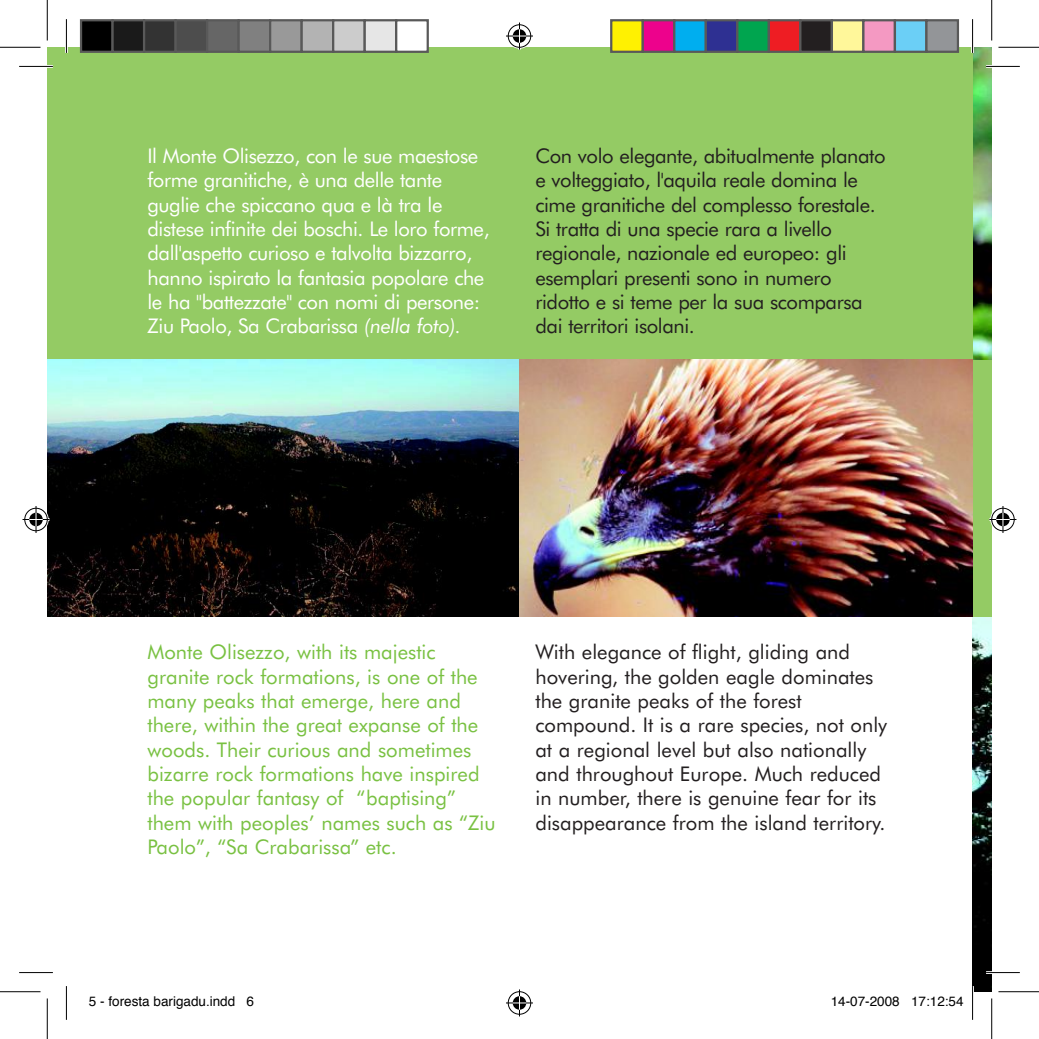
<style>
.page{position:relative;width:1039px;height:1039px;background:#fff}
.page>*{position:absolute;margin:0;border:0;box-sizing:border-box;transform-origin:0 0}
.Normale{font:20.25px/24.3px "Futura BT";color:#79c142}
.Normale-2{font:20.25px/24.3px "Futura BT";letter-spacing:-.02em;color:#fff}
.Normale-3{font:20.25px/24.3px "Futura BT";color:#231f20}
.Normale-4{font:20.25px/24.3px "Futura BT";letter-spacing:-.02em;color:#231f20}
.t1{font:13.5px "Helvetica";color:#000}
.s1{font-style:italic}
</style>
<div class="page">
<img style="left:972px;top:616px;width:19px;height:375px">
<img style="left:972px;top:47px;width:19px;height:313px">
<div style="left:972px;top:360px;width:19px;height:256px;background:#94cb64"></div>
<div style="left:47px;top:47px;width:925px;height:326px;background:#94cb64"></div>
<img style="left:47px;top:360px;width:472px;height:256px">
<img style="left:519px;top:360px;width:453px;height:256px">
<hr style="left:19px;top:65px;width:34px;height:3px;background:#fff">
<hr style="left:986px;top:65px;width:33px;height:3px;background:#fff">
<hr style="left:986px;top:971px;width:33px;height:2px;background:#fff">
<hr style="left:65px;top:19px;width:3px;height:34px;background:#fff">
<hr style="left:971px;top:19px;width:2px;height:34px;background:#fff">
<hr style="left:19px;top:66px;width:34px;height:1px;background:#000">
<hr style="left:986px;top:66px;width:33px;height:1px;background:#000">
<hr style="left:19px;top:972px;width:34px;height:1px;background:#000">
<hr style="left:986px;top:972px;width:33px;height:1px;background:#000">
<hr style="left:66px;top:19px;width:1px;height:34px;background:#000">
<hr style="left:66px;top:986px;width:1px;height:33px;background:#000">
<hr style="left:972px;top:19px;width:1px;height:34px;background:#000">
<hr style="left:972px;top:986px;width:1px;height:33px;background:#000">
<hr style="left:0;top:47px;width:40px;height:1px;background:#000">
<hr style="left:998px;top:47px;width:40px;height:1px;background:#000">
<hr style="left:0;top:991px;width:40px;height:1px;background:#000">
<hr style="left:998px;top:991px;width:40px;height:1px;background:#000">
<hr style="left:47px;top:0;width:1px;height:41px;background:#000">
<hr style="left:47px;top:998px;width:1px;height:40px;background:#000">
<hr style="left:991px;top:0;width:1px;height:41px;background:#000">
<hr style="left:991px;top:998px;width:1px;height:40px;background:#000">
<svg style="left:506px;top:23px;width:27px;height:27px"></svg>
<svg style="left:506px;top:989px;width:27px;height:27px"></svg>
<svg style="left:23px;top:506px;width:27px;height:27px"></svg>
<svg style="left:989px;top:506px;width:27px;height:27px"></svg>
<div style="left:81px;top:20px;width:32px;height:32px;background:#000"></div>
<div style="left:80px;top:19px;width:34px;height:34px;border:2px solid #595959"></div>
<div style="left:113px;top:20px;width:31px;height:32px;background:#1a1a1a"></div>
<div style="left:111px;top:19px;width:34px;height:34px;border:2px solid #595959"></div>
<div style="left:144px;top:20px;width:32px;height:32px;background:#333"></div>
<div style="left:143px;top:19px;width:34px;height:34px;border:2px solid #595959"></div>
<div style="left:176px;top:20px;width:31px;height:32px;background:#4d4d4d"></div>
<div style="left:174px;top:19px;width:34px;height:34px;border:2px solid #595959"></div>
<div style="left:207px;top:20px;width:32px;height:32px;background:#666"></div>
<div style="left:206px;top:19px;width:34px;height:34px;border:2px solid #595959"></div>
<div style="left:239px;top:20px;width:31px;height:32px;background:#808080"></div>
<div style="left:237px;top:19px;width:34px;height:34px;border:2px solid #595959"></div>
<div style="left:270px;top:20px;width:32px;height:32px;background:#999"></div>
<div style="left:269px;top:19px;width:34px;height:34px;border:2px solid #595959"></div>
<div style="left:302px;top:20px;width:31px;height:32px;background:#b3b3b3"></div>
<div style="left:300px;top:19px;width:34px;height:34px;border:2px solid #595959"></div>
<div style="left:333px;top:20px;width:32px;height:32px;background:#ccc"></div>
<div style="left:332px;top:19px;width:34px;height:34px;border:2px solid #595959"></div>
<div style="left:365px;top:20px;width:31px;height:32px;background:#e6e6e6"></div>
<div style="left:363px;top:19px;width:34px;height:34px;border:2px solid #595959"></div>
<div style="left:396px;top:20px;width:32px;height:32px;background:#fff"></div>
<div style="left:395px;top:19px;width:34px;height:34px;border:2px solid #595959"></div>
<div style="left:611px;top:20px;width:31px;height:32px;background:#fff101"></div>
<div style="left:610px;top:19px;width:34px;height:34px;border:2px solid #595959"></div>
<div style="left:642px;top:20px;width:32px;height:32px;background:#ed028c"></div>
<div style="left:641px;top:19px;width:34px;height:34px;border:2px solid #595959"></div>
<div style="left:674px;top:20px;width:31px;height:32px;background:#00aeef"></div>
<div style="left:673px;top:19px;width:34px;height:34px;border:2px solid #595959"></div>
<div style="left:705px;top:20px;width:32px;height:32px;background:#2e3092"></div>
<div style="left:704px;top:19px;width:34px;height:34px;border:2px solid #595959"></div>
<div style="left:737px;top:20px;width:31px;height:32px;background:#00a54f"></div>
<div style="left:736px;top:19px;width:34px;height:34px;border:2px solid #595959"></div>
<div style="left:768px;top:20px;width:32px;height:32px;background:#ee1d23"></div>
<div style="left:767px;top:19px;width:34px;height:34px;border:2px solid #595959"></div>
<div style="left:800px;top:20px;width:31px;height:32px;background:#231f20"></div>
<div style="left:799px;top:19px;width:34px;height:34px;border:2px solid #595959"></div>
<div style="left:831px;top:20px;width:32px;height:32px;background:#fff79a"></div>
<div style="left:830px;top:19px;width:34px;height:34px;border:2px solid #595959"></div>
<div style="left:863px;top:20px;width:31px;height:32px;background:#f499c2"></div>
<div style="left:862px;top:19px;width:34px;height:34px;border:2px solid #595959"></div>
<div style="left:894px;top:20px;width:32px;height:32px;background:#6bcff6"></div>
<div style="left:893px;top:19px;width:34px;height:34px;border:2px solid #595959"></div>
<div style="left:926px;top:20px;width:31px;height:32px;background:#939598"></div>
<div style="left:925px;top:19px;width:34px;height:34px;border:2px solid #595959"></div>
<p class="Normale-2" style="left:147px;top:143px;width:343px">Il Monte Olisezzo, con le sue maestose forme granitiche, è una delle tante guglie che spiccano qua e là tra le distese infinite dei boschi. Le loro forme, dall'aspetto curioso e talvolta bizzarro, hanno ispirato la fantasia popolare che le ha "battezzate" con nomi di persone:<br>Ziu Paolo, Sa Crabarissa <span class="s1">(nella foto).</span></p>
<p class="Normale-4" style="left:535px;top:143px;width:351px">Con volo elegante, abitualmente planato e volteggiato, l'aquila reale domina le cime granitiche del complesso forestale.<br>Si tratta di una specie rara a livello regionale, nazionale ed europeo: gli esemplari presenti sono in numero ridotto e si teme per la sua scomparsa dai territori isolani.</p>
<p class="Normale" style="left:147px;top:640px;width:349px">Monte Olisezzo, with its majestic granite rock formations, is one of the many peaks that emerge, here and there, within the great expanse of the woods. Their curious and sometimes bizarre rock formations have inspired the popular fantasy of “baptising” them with peoples’ names such as “Ziu Paolo”, “Sa Crabarissa” etc.</p>
<p class="Normale-3" style="left:535px;top:640px;width:353px">With elegance of flight, gliding and hovering, the golden eagle dominates the granite peaks of the forest compound. It is a rare species, not only at a regional level but also nationally and throughout Europe. Much reduced in number, there is genuine fear for its disappearance from the island territory.</p>
<p class="t1" style="left:89px;top:991px;width:167px">5 - foresta barigadu.indd 6</p>
<p class="t1" style="left:830px;top:991px;width:134px">14-07-2008 17:12:54</p>
</div>
